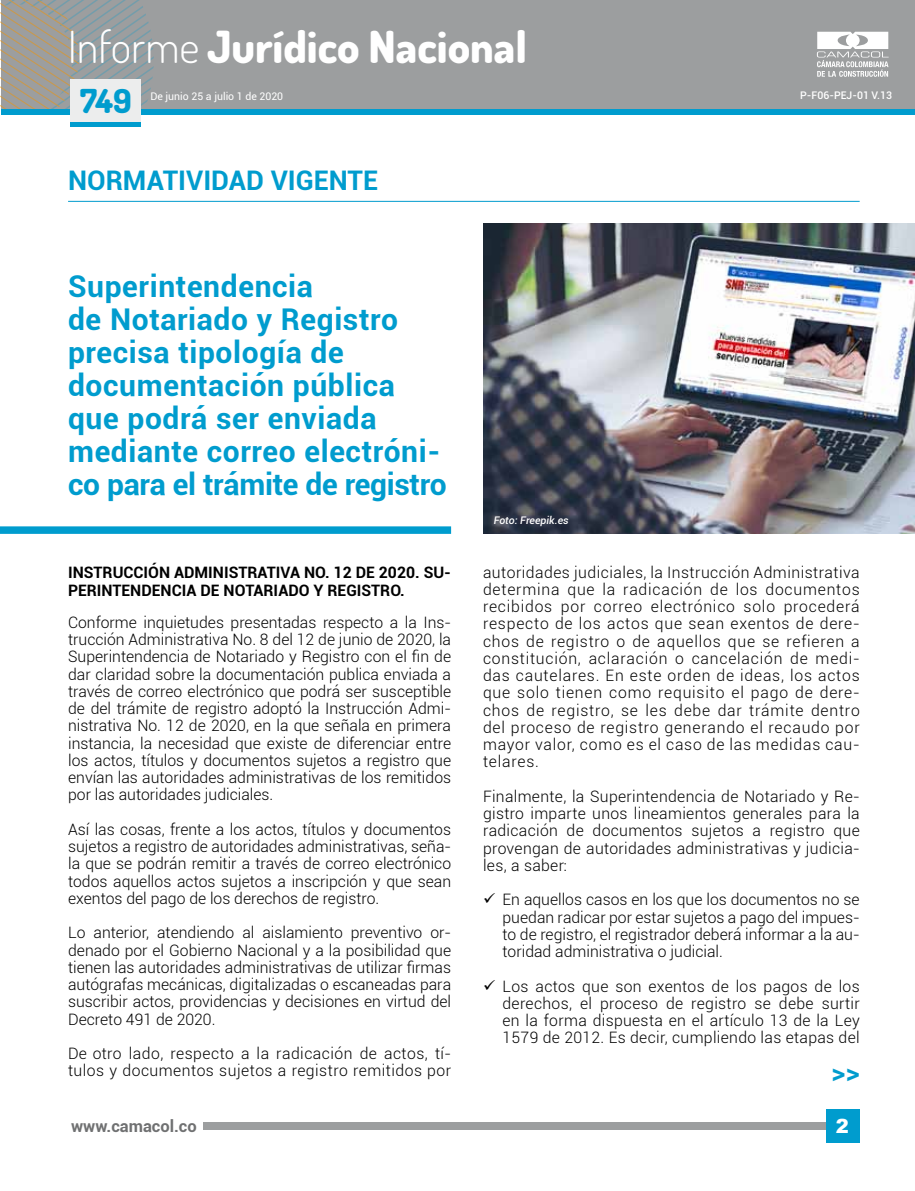
<style>
.page{position:relative;width:915px;height:1191px;background:#fff}
.page>*{position:absolute;margin:0;border:0;box-sizing:border-box;transform-origin:0 0}
.t1{font:800 44.25px "Dosis";color:#fff}
.t2{font:800 33px "Dosis";color:#009cce}
.t3{font:700 30px/33px "Roboto";letter-spacing:.02em;color:#009cce}
.t4{font:700 27px "Roboto";color:#009cce}
.t5{font:900 19.5px "Roboto";color:#fff}
.t6{font:900 19.5px "Arial";color:#fff}
.t7{font:700 16.5px "Roboto";color:#707172}
.t8{font:300 15.75px/17.2px "Roboto";letter-spacing:.02em;color:#000;text-align:justify}
.t9{font:700 15.75px/18px "Roboto";color:#000}
.t10{font:10.5px "Roboto";color:#fff}
.t11{font:500 10.5px "Roboto";color:#fff}
.t12{font:italic 500 10.5px "Roboto";color:#fff}
.s1{font-weight:300}
</style>
<div class="page">
<div style="left:203px;top:1122px;width:655px;height:7px;background:#9c9e9f"></div>
<div style="left:825px;top:1109px;width:33px;height:34px;background:#009cce"></div>
<div style="left:1px;top:0;width:913px;height:108px;background:#9c9e9f"></div>
<div style="left:1px;top:109px;width:913px;height:5px;background:#009cce"></div>
<svg style="left:1px;top:0;width:158px;height:109px"></svg>
<svg style="left:817px;top:32px;width:71px;height:45px"></svg>
<div style="left:70px;top:122px;width:70px;height:5px;background:#009cce"></div>
<div style="left:70px;top:79px;width:70px;height:43px;background:#eceded"></div>
<img style="left:483px;top:223px;width:431px;height:311px">
<div style="left:0;top:526px;width:451px;height:8px;background:#009cce"></div>
<hr style="left:68px;top:201px;width:791px;height:1px;background:#009cce">
<h1 class="t1" style="left:68px;top:18px;width:460px"><span class="s1">Informe</span> Jurídico Nacional</h1>
<h2 class="t2" style="left:80px;top:80px;width:53px">749</h2>
<p class="t10" style="left:150px;top:89px;width:134px">De junio 25 a julio 1 de 2020</p>
<h3 class="t4" style="left:68px;top:162px;width:311px">Normativi dad Vigente</h3>
<h3 class="t3" style="left:68px;top:268px;width:380px">Superintendencia<br>de Notariado y Registro precisa tipología de documentación pública que podrá ser enviada mediante correo electróni&shy;co para el trámite de registro</h3>
<p class="t12" style="left:493px;top:513px;width:76px">Foto: Freepik.es</p>
<p class="t11" style="left:800px;top:87px;width:93px">P-F06-PEJ-01 V.13</p>
<p class="t9" style="left:68px;top:562px;width:384px">Instrucción Administrativa No. 12 de 2020. Su&shy;perintendencia de Notariado y Registro.</p>
<p class="t8" style="left:68px;top:613px;width:384px">Conforme inquietudes presentadas respecto a la Ins&shy;trucción Administrativa No. 8 del 12 de junio de 2020, la Superintendencia de Notariado y Registro con el fin de dar claridad sobre la documentación publica enviada a través de correo electrónico que podrá ser susceptible de del trámite de registro adoptó la Instrucción Admi&shy;nistrativa No. 12 de 2020, en la que señala en primera instancia, la necesidad que existe de diferenciar entre los actos, títulos y documentos sujetos a registro que envían las autoridades administrativas de los remitidos por las autoridades judiciales.</p>
<p class="t8" style="left:68px;top:820px;width:384px">Así las cosas, frente a los actos, títulos y documentos sujetos a registro de autoridades administrativas, seña&shy;la que se podrán remitir a través de correo electrónico todos aquellos actos sujetos a inscripción y que sean exentos del pago de los derechos de registro.</p>
<p class="t8" style="left:68px;top:923px;width:384px">Lo anterior, atendiendo al aislamiento preventivo or&shy;denado por el Gobierno Nacional y a la posibilidad que tienen las autoridades administrativas de utilizar firmas autógrafas mecánicas, digitalizadas o escaneadas para suscribir actos, providencias y decisiones en virtud del Decreto 491 de 2020.</p>
<p class="t8" style="left:68px;top:1044px;width:384px">De otro lado, respecto a la radicación de actos, tí&shy;tulos y documentos sujetos a registro remitidos por</p>
<p class="t8" style="left:483px;top:563px;width:378px">autoridades judiciales, la Instrucción Administrativa determina que la radicación de los documentos recibidos por correo electrónico solo procederá respecto de los actos que sean exentos de dere&shy;chos de registro o de aquellos que se refieren a constitución, aclaración o cancelación de medi&shy;das cautelares. En este orden de ideas, los actos que solo tienen como requisito el pago de dere&shy;chos de registro, se les debe dar trámite dentro del proceso de registro generando el recaudo por mayor valor, como es el caso de las medidas cau&shy;telares.</p>
<p class="t8" style="left:483px;top:787px;width:378px">Finalmente, la Superintendencia de Notariado y Re&shy;gistro imparte unos lineamientos generales para la radicación de documentos sujetos a registro que provengan de autoridades administrativas y judicia&shy;les, a saber:</p>
<p class="t8" style="left:502px;top:890px;width:358px;text-indent:-19px">✓ En aquellos casos en los que los documentos no se puedan radicar por estar sujetos a pago del impues&shy;to de registro, el registrador deberá informar a la au&shy;toridad administrativa o judicial.</p>
<p class="t8" style="left:502px;top:976px;width:358px;text-indent:-19px">✓ Los actos que son exentos de los pagos de los derechos, el proceso de registro se debe surtir en la forma dispuesta en el artículo 13 de la Ley 1579 de 2012. Es decir, cumpliendo las etapas del</p>
<h3 class="t4" style="left:831px;top:1052px;width:30px">&gt;&gt;</h3>
<p class="t6" style="left:835px;top:1111px;width:15px">2</p>
<p class="t7" style="left:71px;top:1114px;width:127px">www.camacol.co</p>
<p class="t5" style="left:836px;top:1114px;width:13px">1</p>
</div>
